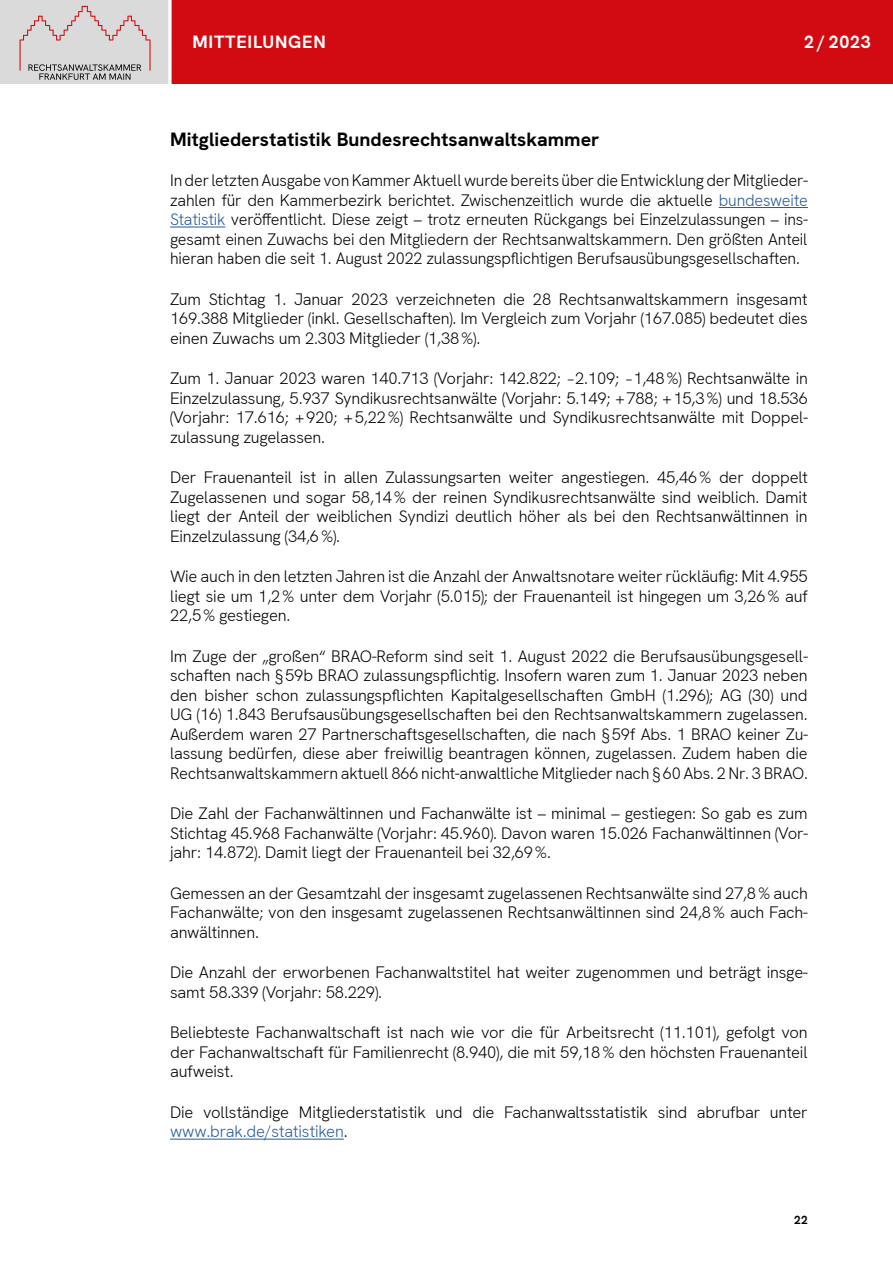
<style>
.page{position:relative;width:893px;height:1263px;background:#fff}
.page>*{position:absolute;margin:0;border:0;box-sizing:border-box;transform-origin:0 0}
.t1{font:700 19.5px "HK Grotesk";color:#000}
.t2{font:700 18px "HK Grotesk";letter-spacing:.04em;color:#fff}
.t3{font:300 16.5px/19.5px "HK Grotesk";letter-spacing:-.01em;color:#000;text-align:justify}
.t4{font:700 12px "HK Grotesk";color:#000}
.s1{color:#275b9b}
</style>
<div class="page">
<div style="left:0;top:0;width:170px;height:84px;background:#dadada"></div>
<svg style="left:20px;top:6px;width:131px;height:74px"></svg>
<div style="left:170px;top:0;width:723px;height:84px;background:#d20a11"></div>
<hr style="left:719px;top:207px;width:89px;height:1px;background:#275b9b">
<hr style="left:170px;top:227px;width:55px;height:1px;background:#275b9b">
<hr style="left:170px;top:1139px;width:174px;height:1px;background:#275b9b">
<hr style="left:169px;top:0;width:3px;height:85px;background:#fff">
<p class="t2" style="left:192px;top:30px;width:135px">MITTEILUNGEN</p>
<p class="t2" style="left:804px;top:30px;width:68px">2 / 2023</p>
<p class="t1" style="left:170px;top:126px;width:431px">Mitgliederstatistik Bundesrechtsanwaltskammer</p>
<p class="t3" style="left:170px;top:170px;width:639px">In der letzten Ausgabe von Kammer Aktuell wurde bereits über die Entwicklung der Mitglieder&shy;zahlen für den Kammerbezirk berichtet. Zwischenzeitlich wurde die aktuelle <span class="s1">bundesweite Statistik</span> veröffentlicht. Diese zeigt – trotz erneuten Rückgangs bei Einzelzulassungen – ins&shy;gesamt einen Zuwachs bei den Mitgliedern der Rechtsanwaltskammern. Den größten Anteil hieran haben die seit 1. August 2022 zulassungspflichtigen Berufsausübungsgesellschaften.</p>
<p class="t3" style="left:170px;top:289px;width:639px">Zum Stichtag 1. Januar 2023 verzeichneten die 28 Rechtsanwaltskammern insgesamt 169.388 Mitglieder (inkl. Gesellschaften). Im Vergleich zum Vorjahr (167.085) bedeutet dies einen Zuwachs um 2.303 Mitglieder (1,38%).</p>
<p class="t3" style="left:170px;top:368px;width:639px">Zum 1. Januar 2023 waren 140.713 (Vorjahr: 142.822; −2.109; −1,48%) Rechtsanwälte in Einzelzulassung, 5.937 Syndikusrechtsanwälte (Vorjahr: 5.149; +788; +15,3%) und 18.536 (Vorjahr: 17.616; +920; +5,22%) Rechtsanwälte und Syndikusrechtsanwälte mit Doppel&shy;zulassung zugelassen.</p>
<p class="t3" style="left:170px;top:467px;width:639px">Der Frauenanteil ist in allen Zulassungsarten weiter angestiegen. 45,46% der doppelt Zugelassenen und sogar 58,14% der reinen Syndikusrechtsanwälte sind weiblich. Damit liegt der Anteil der weiblichen Syndizi deutlich höher als bei den Rechtsanwältinnen in Einzelzulassung (34,6%).</p>
<p class="t3" style="left:170px;top:566px;width:639px">Wie auch in den letzten Jahren ist die Anzahl der Anwaltsnotare weiter rückläufig: Mit 4.955 liegt sie um 1,2% unter dem Vorjahr (5.015); der Frauenanteil ist hingegen um 3,26% auf 22,5% gestiegen.</p>
<p class="t3" style="left:170px;top:646px;width:639px">Im Zuge der „großen“ BRAO-Reform sind seit 1. August 2022 die Berufsausübungsgesell&shy;schaften nach §59b BRAO zulassungspflichtig. Insofern waren zum 1. Januar 2023 neben den bisher schon zulassungspflichten Kapitalgesellschaften GmbH (1.296); AG (30) und UG (16) 1.843 Berufsausübungsgesellschaften bei den Rechtsanwaltskammern zugelassen.<br>Außerdem waren 27 Partnerschaftsgesellschaften, die nach §59f Abs. 1 BRAO keiner Zu&shy;lassung bedürfen, diese aber freiwillig beantragen können, zugelassen. Zudem haben die Rechtsanwaltskammern aktuell 866 nicht-anwaltliche Mitglieder nach §60 Abs. 2 Nr. 3 BRAO.</p>
<p class="t3" style="left:170px;top:803px;width:639px">Die Zahl der Fachanwältinnen und Fachanwälte ist – minimal – gestiegen: So gab es zum Stichtag 45.968 Fachanwälte (Vorjahr: 45.960). Davon waren 15.026 Fachanwältinnen (Vor&shy;jahr: 14.872). Damit liegt der Frauenanteil bei 32,69%.</p>
<p class="t3" style="left:170px;top:883px;width:639px">Gemessen an der Gesamtzahl der insgesamt zugelassenen Rechtsanwälte sind 27,8% auch Fachanwälte; von den insgesamt zugelassenen Rechtsanwältinnen sind 24,8% auch Fach&shy;anwältinnen.</p>
<p class="t3" style="left:170px;top:962px;width:639px">Die Anzahl der erworbenen Fachanwaltstitel hat weiter zugenommen und beträgt insge&shy;samt 58.339 (Vorjahr: 58.229).</p>
<p class="t3" style="left:170px;top:1022px;width:639px">Beliebteste Fachanwaltschaft ist nach wie vor die für Arbeitsrecht (11.101), gefolgt von der Fachanwaltschaft für Familienrecht (8.940), die mit 59,18% den höchsten Frauenanteil aufweist.</p>
<p class="t3" style="left:170px;top:1102px;width:639px">Die vollständige Mitgliederstatistik und die Fachanwaltsstatistik sind abrufbar unter <span class="s1">www.brak.de/statistiken</span>.</p>
<p class="t4" style="left:794px;top:1212px;width:15px">22</p>
</div>
